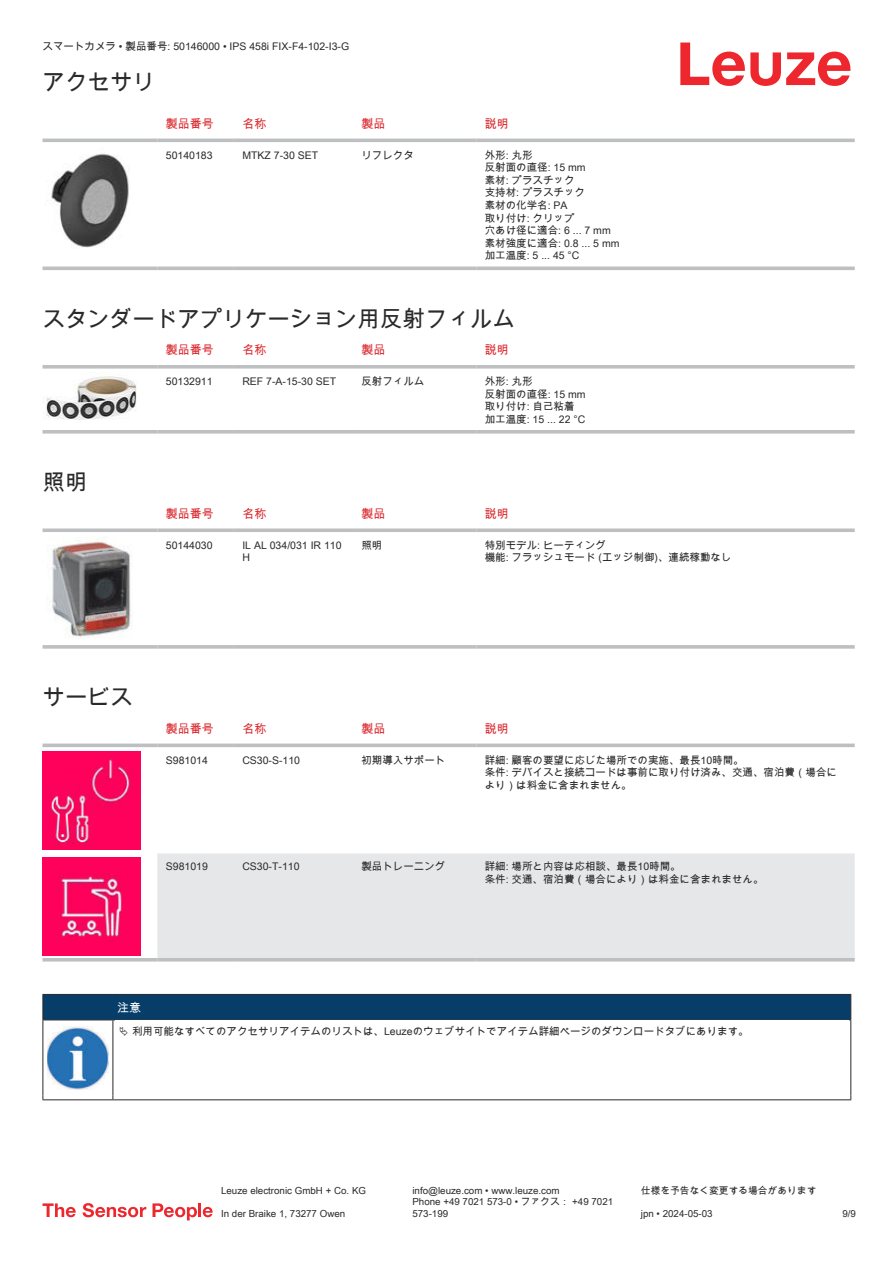
<style>
.page{position:relative;width:893px;height:1263px;background:#fff}
.page>*{position:absolute;margin:0;border:0;box-sizing:border-box;transform-origin:0 0}
.t1{font:22.5px "Arial Unicode MS";color:#2b292a}
.t2{font:12px "Arial Unicode MS";color:#db2a30}
.t3{font:12px "Arial Unicode MS";color:#fff}
.t4{font:10.5px/12.6px "Arial Unicode MS";color:#2b292a}
.t5{font:9.75px/11.7px "Arial Unicode MS";color:#2b292a}
</style>
<div class="page">
<svg style="left:680px;top:43px;width:170px;height:43px"></svg>
<svg style="left:43px;top:138px;width:812px;height:129px"></svg>
<hr style="left:43px;top:139px;width:114px;height:3px;background:#bdbfc1">
<hr style="left:157px;top:139px;width:77px;height:3px;background:#bdbfc1">
<hr style="left:234px;top:139px;width:119px;height:3px;background:#bdbfc1">
<hr style="left:353px;top:139px;width:123px;height:3px;background:#bdbfc1">
<hr style="left:476px;top:139px;width:379px;height:3px;background:#bdbfc1">
<hr style="left:43px;top:267px;width:114px;height:3px;background:#bdbfc1">
<hr style="left:157px;top:267px;width:77px;height:3px;background:#bdbfc1">
<hr style="left:234px;top:267px;width:119px;height:3px;background:#bdbfc1">
<hr style="left:353px;top:267px;width:123px;height:3px;background:#bdbfc1">
<hr style="left:476px;top:267px;width:379px;height:3px;background:#bdbfc1">
<img style="left:45px;top:146px;width:93px;height:107px">
<svg style="left:43px;top:365px;width:114px;height:4px"></svg>
<svg style="left:157px;top:365px;width:77px;height:4px"></svg>
<svg style="left:234px;top:365px;width:119px;height:4px"></svg>
<svg style="left:353px;top:365px;width:123px;height:4px"></svg>
<svg style="left:476px;top:365px;width:379px;height:4px;background:#c3c5c7"></svg>
<svg style="left:43px;top:430px;width:114px;height:4px"></svg>
<svg style="left:157px;top:430px;width:77px;height:4px"></svg>
<svg style="left:234px;top:430px;width:119px;height:4px"></svg>
<svg style="left:353px;top:430px;width:123px;height:4px"></svg>
<svg style="left:476px;top:430px;width:379px;height:4px;background:#c3c5c7"></svg>
<img style="left:43px;top:376px;width:94px;height:44px">
<svg style="left:43px;top:528px;width:114px;height:4px"></svg>
<svg style="left:157px;top:528px;width:77px;height:4px"></svg>
<svg style="left:234px;top:528px;width:119px;height:4px"></svg>
<svg style="left:353px;top:528px;width:123px;height:4px"></svg>
<svg style="left:476px;top:528px;width:379px;height:4px;background:#c5c6c8"></svg>
<svg style="left:43px;top:645px;width:114px;height:4px"></svg>
<svg style="left:157px;top:645px;width:77px;height:4px"></svg>
<svg style="left:234px;top:645px;width:119px;height:4px"></svg>
<svg style="left:353px;top:645px;width:123px;height:4px"></svg>
<svg style="left:476px;top:645px;width:379px;height:4px;background:#c3c5c7"></svg>
<img style="left:52px;top:536px;width:80px;height:102px">
<svg style="left:43px;top:751px;width:812px;height:211px"></svg>
<div style="left:157px;top:853px;width:698px;height:105px;background:#e6e7e9"></div>
<svg style="left:43px;top:743px;width:114px;height:4px"></svg>
<svg style="left:157px;top:743px;width:77px;height:4px"></svg>
<svg style="left:234px;top:743px;width:119px;height:4px"></svg>
<svg style="left:353px;top:743px;width:123px;height:4px"></svg>
<svg style="left:476px;top:743px;width:379px;height:4px;background:#c6c8c9"></svg>
<hr style="left:43px;top:958px;width:114px;height:3px;background:#bdbfc1">
<hr style="left:157px;top:958px;width:77px;height:3px;background:#bdbfc1">
<hr style="left:234px;top:958px;width:119px;height:3px;background:#bdbfc1">
<hr style="left:353px;top:958px;width:123px;height:3px;background:#bdbfc1">
<hr style="left:476px;top:958px;width:379px;height:3px;background:#bdbfc1">
<img style="left:43px;top:751px;width:97px;height:98px">
<img style="left:43px;top:858px;width:97px;height:97px">
<div style="left:43px;top:994px;width:808px;height:26px;background:#063d69"></div>
<hr style="left:113px;top:1019px;width:738px;height:1px;background:#2b292a">
<hr style="left:43px;top:1020px;width:1px;height:75px;background:#2b292a">
<hr style="left:113px;top:1020px;width:1px;height:75px;background:#2b292a">
<hr style="left:850px;top:1020px;width:1px;height:75px;background:#2b292a">
<hr style="left:43px;top:1099px;width:70px;height:1px;background:#2b292a">
<hr style="left:113px;top:1099px;width:738px;height:1px;background:#2b292a">
<img style="left:47px;top:1026px;width:61px;height:63px">
<svg style="left:43px;top:1203px;width:33px;height:14px"></svg>
<svg style="left:83px;top:1203px;width:63px;height:14px"></svg>
<svg style="left:153px;top:1203px;width:44px;height:17px"></svg>
<hr style="left:198px;top:1203px;width:3px;height:14px;background:#ed272d">
<svg style="left:203px;top:1207px;width:10px;height:10px"></svg>
<p class="t4" style="left:43px;top:40px;width:308px">スマートカメラ • 製品番号: 50146000 • IPS 458i FIX-F4-102-I3-G</p>
<h1 class="t1" style="left:43px;top:66px;width:114px">アクセサリ</h1>
<p class="t2" style="left:166px;top:115px;width:49px">製品番号</p>
<p class="t2" style="left:242px;top:115px;width:25px">名称</p>
<p class="t2" style="left:361px;top:115px;width:25px">製品</p>
<p class="t2" style="left:485px;top:115px;width:25px">説明</p>
<p class="t4" style="left:166px;top:148px;width:48px">50140183</p>
<p class="t4" style="left:242px;top:148px;width:77px">MTKZ 7-30 SET</p>
<p class="t4" style="left:361px;top:148px;width:54px">リフレクタ</p>
<p class="t4" style="left:485px;top:148px;width:136px">外形: 丸形<br>反射面の直径: 15 mm<br>素材: プラスチック<br>支持材: プラスチック<br>素材の化学名: PA<br>取り付け: クリップ<br>穴あけ径に適合: 6 ... 7 mm素材強度に適合: 0.8 ... 5 mm加工温度: 5 ... 45 °C</p>
<h1 class="t1" style="left:43px;top:302px;width:474px">スタンダードアプリケーション用反射フィルム</h1>
<p class="t2" style="left:166px;top:341px;width:49px">製品番号</p>
<p class="t2" style="left:242px;top:341px;width:25px">名称</p>
<p class="t2" style="left:361px;top:341px;width:25px">製品</p>
<p class="t2" style="left:485px;top:341px;width:25px">説明</p>
<p class="t4" style="left:166px;top:375px;width:48px">50132911</p>
<p class="t4" style="left:242px;top:375px;width:95px">REF 7-A-15-30 SET</p>
<p class="t4" style="left:361px;top:375px;width:64px">反射フィルム</p>
<p class="t4" style="left:485px;top:375px;width:102px">外形: 丸形<br>反射面の直径: 15 mm取り付け: 自己粘着加工温度: 15 ... 22 °C</p>
<h1 class="t1" style="left:43px;top:466px;width:46px">照明</h1>
<p class="t2" style="left:166px;top:505px;width:49px">製品番号</p>
<p class="t2" style="left:242px;top:505px;width:25px">名称</p>
<p class="t2" style="left:361px;top:505px;width:25px">製品</p>
<p class="t2" style="left:485px;top:505px;width:25px">説明</p>
<p class="t4" style="left:166px;top:538px;width:48px">50144030</p>
<p class="t4" style="left:242px;top:538px;width:101px">IL AL 034/031 IR 110<br>H</p>
<p class="t4" style="left:361px;top:538px;width:22px">照明</p>
<p class="t4" style="left:485px;top:538px;width:248px">特別モデル: ヒーティング<br>機能: フラッシュモード (エッジ制御)、連続稼動なし</p>
<h1 class="t1" style="left:43px;top:681px;width:91px">サービス</h1>
<p class="t2" style="left:166px;top:720px;width:49px">製品番号</p>
<p class="t2" style="left:242px;top:720px;width:25px">名称</p>
<p class="t2" style="left:361px;top:720px;width:25px">製品</p>
<p class="t2" style="left:485px;top:720px;width:25px">説明</p>
<p class="t4" style="left:166px;top:753px;width:44px">S981014</p>
<p class="t4" style="left:242px;top:753px;width:59px">CS30-S-110</p>
<p class="t4" style="left:361px;top:753px;width:85px">初期導入サポート</p>
<p class="t4" style="left:485px;top:753px;width:354px">詳細: 顧客の要望に応じた場所での実施、最長10時間。<br>条件: デバイスと接続コードは事前に取り付け済み、交通、宿泊費（場合により） は料金に含まれません。</p>
<p class="t4" style="left:166px;top:860px;width:44px">S981019</p>
<p class="t4" style="left:242px;top:860px;width:59px">CS30-T-110</p>
<p class="t4" style="left:361px;top:860px;width:85px">製品トレーニング</p>
<p class="t4" style="left:485px;top:860px;width:280px">詳細: 場所と内容は応相談、最長10時間。<br>条件: 交通、宿泊費（場合により）は料金に含まれません。</p>
<p class="t3" style="left:117px;top:999px;width:25px">注意</p>
<p class="t4" style="left:132px;top:1024px;width:618px">利用可能なすべてのアクセサリアイテムのリストは、Leuzeのウェブサイトでアイテム詳細ページのダウンロードタブにあります。</p>
<p class="t5" style="left:221px;top:1184px;width:146px">Leuze electronic GmbH + Co. KG</p>
<p class="t5" style="left:412px;top:1184px;width:149px">info@leuze.com • www.leuze.com</p>
<p class="t5" style="left:641px;top:1184px;width:177px">仕様を予告なく変更する場合があります</p>
<p class="t5" style="left:221px;top:1207px;width:126px">In der Braike 1, 73277 Owen</p>
<p class="t5" style="left:412px;top:1196px;width:202px">Phone +49 7021 573-0 • ファクス： +49 7021<br>573-199</p>
<p class="t5" style="left:641px;top:1207px;width:73px">jpn • 2024-05-03</p>
<p class="t5" style="left:842px;top:1207px;width:15px">9/9</p>
</div>
